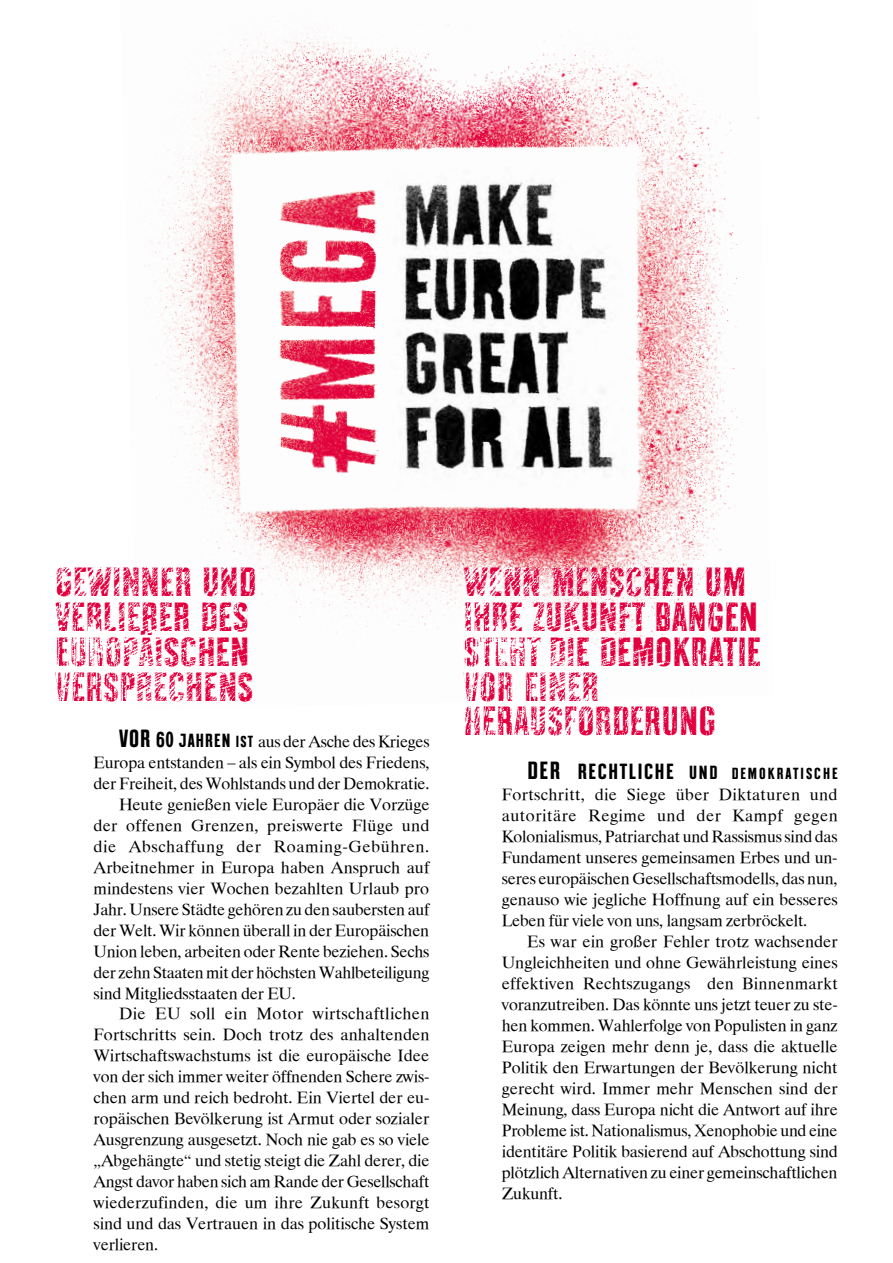
<style>
.page{position:relative;width:893px;height:1263px;background:#fff}
.page>*{position:absolute;margin:0;border:0;box-sizing:border-box;transform-origin:0 0}
.t1{font:700 condensed 40.5px/34.8px "Montefiore";letter-spacing:.015em;color:#e4003f}
.t2{font:16.5px/21px "Tiempo";letter-spacing:-.01em;color:#000;text-align:justify}
.t3{font:16.5px "Tiempo";letter-spacing:.015em;color:#000}
.t4{font:16.5px "Tiempo";letter-spacing:.035em;color:#000}
.t5{font:16.5px "Tiempo";letter-spacing:.02em;color:#000}
.t6{font:700 condensed 16.05px "Montefiore";letter-spacing:.12em;color:#000}
.s1{font-family:"Montefiore";font-weight:700;font-stretch:condensed;font-size:24.75px}
.s2{font-family:"Montefiore";font-weight:700;font-stretch:condensed;font-size:21.9px}
.s3{font-family:"Montefiore";font-weight:700;font-stretch:condensed;font-size:18.9px}
.s4{font-family:"Montefiore";font-weight:700;font-stretch:condensed;font-size:16.05px}
.s5{font-size:24.75px}
.s6{font-size:21.9px}
.s7{font-size:18.9px}
</style>
<div class="page">
<img style="left:140px;top:23px;width:620px;height:605px">
<img style="left:259px;top:179px;width:126px;height:307px">
<img style="left:385px;top:164px;width:243px;height:328px">
<img style="left:140px;top:568px;width:263px;height:65px">
<img style="left:463px;top:568px;width:297px;height:101px">
<h1 class="t1" style="left:56px;top:565px;width:202px">GEWINNER UND<br>VERLIERER DES<br>EUROPÄISCHEN<br>VERSPRECHENS</h1>
<p class="t2" style="left:119px;top:731px;width:312px"><span class="s1">VOR</span> <span class="s2">60</span> <span class="s3">JAHREN</span> <span class="s4">IST</span> aus der Asche des Krieges</p>
<p class="t2" style="left:94px;top:752px;width:337px">Europa entstanden – als ein Symbol des Friedens,</p>
<p class="t2" style="left:94px;top:773px;width:337px">der Freiheit, des Wohlstands und der Demokratie.</p>
<p class="t2" style="left:119px;top:794px;width:312px">Heute genießen viele Europäer die Vorzüge</p>
<p class="t3" style="left:94px;top:815px;width:338px">der offenen Grenzen, preiswerte Flüge und</p>
<p class="t4" style="left:94px;top:836px;width:337px">die Abschaffung der Roaming-Gebühren.</p>
<p class="t2" style="left:94px;top:856px;width:337px">Arbeitnehmer in Europa haben Anspruch auf</p>
<p class="t2" style="left:94px;top:877px;width:337px">mindestens vier Wochen bezahlten Urlaub pro</p>
<p class="t2" style="left:94px;top:898px;width:337px">Jahr. Unsere Städte gehören zu den saubersten auf</p>
<p class="t2" style="left:94px;top:919px;width:337px">der Welt. Wir können überall in der Europäischen</p>
<p class="t2" style="left:94px;top:940px;width:337px">Union leben, arbeiten oder Rente beziehen. Sechs</p>
<p class="t2" style="left:94px;top:961px;width:337px">der zehn Staaten mit der höchsten Wahlbeteiligung</p>
<p class="t2" style="left:94px;top:982px;width:204px">sind Mitgliedsstaaten der EU.</p>
<p class="t5" style="left:119px;top:1004px;width:312px">Die EU soll ein Motor wirtschaftlichen</p>
<p class="t2" style="left:94px;top:1024px;width:337px">Fortschritts sein. Doch trotz des anhaltenden</p>
<p class="t2" style="left:94px;top:1045px;width:337px">Wirtschaftswachstums ist die europäische Idee</p>
<p class="t2" style="left:94px;top:1066px;width:337px">von der sich immer weiter öffnenden Schere zwis-</p>
<p class="t2" style="left:94px;top:1087px;width:337px">chen arm und reich bedroht. Ein Viertel der eu-</p>
<p class="t2" style="left:94px;top:1108px;width:337px">ropäischen Bevölkerung ist Armut oder sozialer</p>
<p class="t2" style="left:94px;top:1129px;width:337px">Ausgrenzung ausgesetzt. Noch nie gab es so viele</p>
<p class="t2" style="left:94px;top:1150px;width:338px">„Abgehängte“ und stetig steigt die Zahl derer, die</p>
<p class="t2" style="left:94px;top:1171px;width:337px">Angst davor haben sich am Rande der Gesellschaft</p>
<p class="t2" style="left:94px;top:1192px;width:338px">wiederzufinden, die um ihre Zukunft besorgt</p>
<p class="t2" style="left:94px;top:1213px;width:337px">sind und das Vertrauen in das politische System</p>
<p class="t2" style="left:94px;top:1234px;width:66px">verlieren.</p>
<h1 class="t1" style="left:464px;top:565px;width:299px">WENN MENSCHEN UM<br>IHRE ZUKUNFT BANGEN<br>STEHT DIE DEMOKRATIE<br>VOR EINER<br>HERAUSFORDERUNG</h1>
<p class="t6" style="left:527px;top:764px;width:312px"><span class="s5">DER</span> <span class="s6">RECHTLICHE</span> <span class="s7">UND</span> DEMOKRATISCHE</p>
<p class="t2" style="left:502px;top:784px;width:338px">Fortschritt, die Siege über Diktaturen und autoritäre Regime und der Kampf gegen Kolonialismus, Patriarchat und Rassismus sind das Fundament unseres gemeinsamen Erbes und un&shy;seres europäischen Gesellschaftsmodells, das nun, genauso wie jegliche Hoffnung auf ein besseres Leben für viele von uns, langsam zerbröckelt.</p>
<p class="t2" style="left:502px;top:931px;width:338px;text-indent:26px">Es war ein großer Fehler trotz wachsender Ungleichheiten und ohne Gewährleistung eines effektiven Rechtszugangs den Binnenmarkt voranzutreiben. Das könnte uns jetzt teuer zu ste&shy;hen kommen. Wahlerfolge von Populisten in ganz Europa zeigen mehr denn je, dass die aktuelle Politik den Erwartungen der Bevölkerung nicht gerecht wird. Immer mehr Menschen sind der Meinung, dass Europa nicht die Antwort auf ihre Probleme ist. Nationalismus, Xenophobie und eine identitäre Politik basierend auf Abschottung sind plötzlich Alternativen zu einer gemeinschaftlichen Zukunft.</p>
</div>
